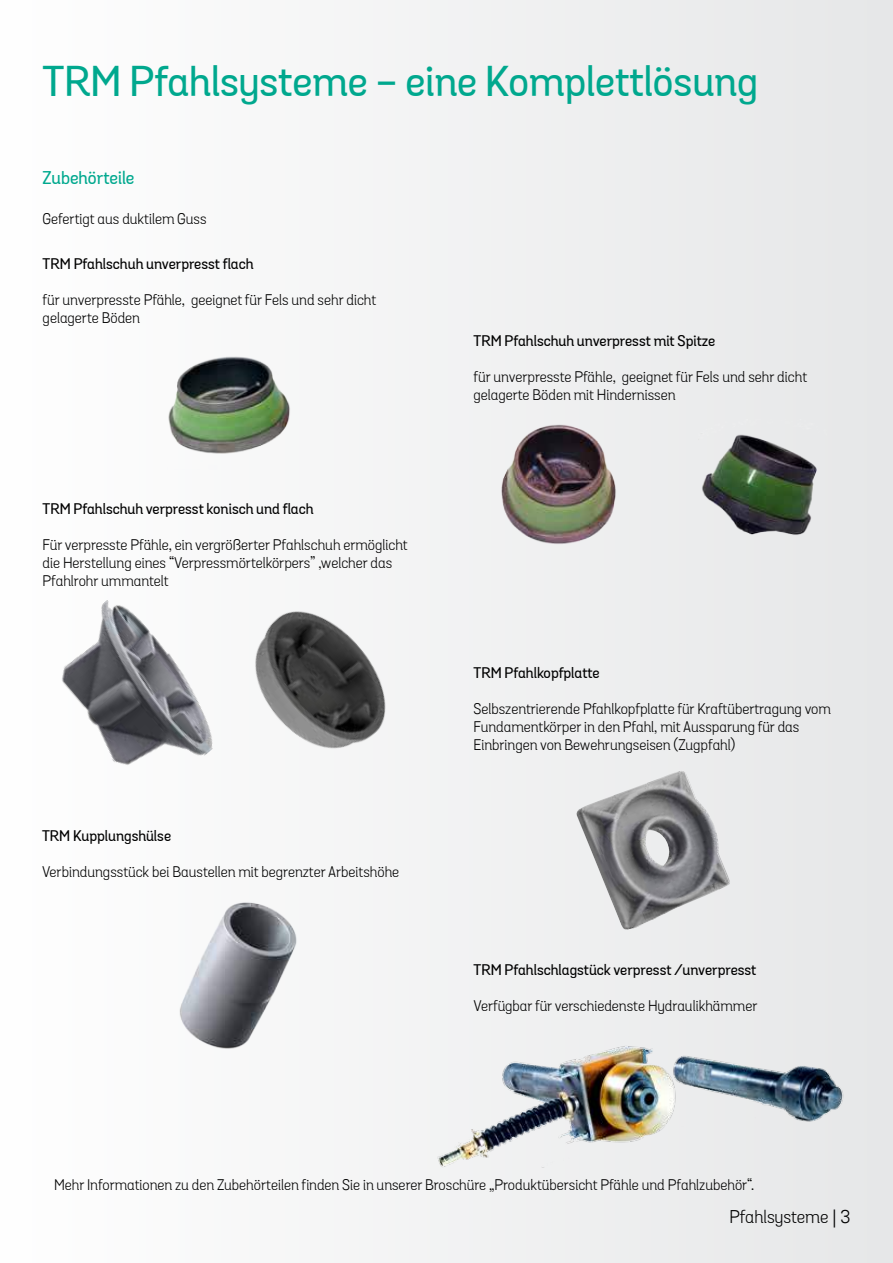
<style>
.page{position:relative;width:893px;height:1263px;background:#f2f3f3}
.page>*{position:absolute;margin:0;border:0;box-sizing:border-box;transform-origin:0 0}
.t1{font:42px "Grota Sans Alt Medium 35418";color:#00a88e}
.t2{font:18px "Grota Sans Alt Book 67682";color:#000}
.t3{font:18px "Grota Sans Alt Medium 35418";color:#00a88e}
.t4{font:15px/18px "Grota Sans Alt Book 67682";color:#000}
.t5{font:15px "Grota Sans Alt Medium 35418";color:#000}
.s1{font-family:"Minion Pro"}
</style>
<div class="page">
<img style="left:501px;top:424px;width:115px;height:120px">
<img style="left:30px;top:588px;width:181px;height:215px">
<img style="left:576px;top:771px;width:154px;height:159px">
<img style="left:437px;top:1030px;width:413px;height:140px">
<img style="left:180px;top:902px;width:117px;height:147px">
<img style="left:211px;top:611px;width:175px;height:139px">
<img style="left:168px;top:357px;width:122px;height:97px">
<img style="left:701px;top:433px;width:117px;height:103px">
<h1 class="t1" style="left:43px;top:56px;width:717px">TRM Pfahlsysteme - eine Komplettlösung</h1>
<p class="t3" style="left:43px;top:167px;width:93px">Zubehörteile</p>
<p class="t4" style="left:43px;top:210px;width:165px">Gefertigt aus duktilem Guss</p>
<p class="t5" style="left:43px;top:255px;width:212px">TRM Pfahlschuh unverpresst flach</p>
<p class="t4" style="left:43px;top:291px;width:335px">für unverpresste Pfähle, geeignet für Fels und sehr dicht gelagerte Böden</p>
<p class="t5" style="left:43px;top:499px;width:273px">TRM Pfahlschuh verpresst konisch und flach</p>
<p class="t4" style="left:43px;top:536px;width:367px">Für verpresste Pfähle, ein vergrößerter Pfahlschuh ermöglicht die Herstellung eines “Verpressmörtelkörpers” ,welcher das<br>Pfahlrohr ummantelt</p>
<p class="t5" style="left:42px;top:827px;width:131px">TRM Kupplungshülse</p>
<p class="t4" style="left:42px;top:863px;width:359px">Verbindungsstück bei Baustellen mit begrenzter Arbeitshöhe</p>
<p class="t5" style="left:473px;top:331px;width:243px">TRM Pfahlschuh unverpresst mit Spitze</p>
<p class="t4" style="left:473px;top:368px;width:335px">für unverpresste Pfähle, geeignet für Fels und sehr dicht gelagerte Böden mit Hindernissen</p>
<p class="t5" style="left:473px;top:664px;width:128px">TRM Pfahlkopfplatte</p>
<p class="t4" style="left:473px;top:700px;width:359px">Selbszentrierende Pfahlkopfplatte für Kraftübertragung vom<br>Fundamentkörper in den Pfahl, mit Aussparung für das<br>Einbringen von Bewehrungseisen (Zugpfahl)</p>
<p class="t5" style="left:473px;top:960px;width:284px">TRM Pfahlschlagstück verpresst /unverpresst</p>
<p class="t4" style="left:473px;top:996px;width:285px">Verfügbar für verschiedenste Hydraulikhämmer</p>
<p class="t4" style="left:54px;top:1176px;width:702px">Mehr Informationen zu den Zubehörteilen finden Sie in unserer Broschüre „Produktübersicht Pfähle und Pfahlzubehör“.</p>
<p class="t2" style="left:729px;top:1206px;width:123px">Pfahlsysteme <span class="s1">|</span> 3</p>
</div>
